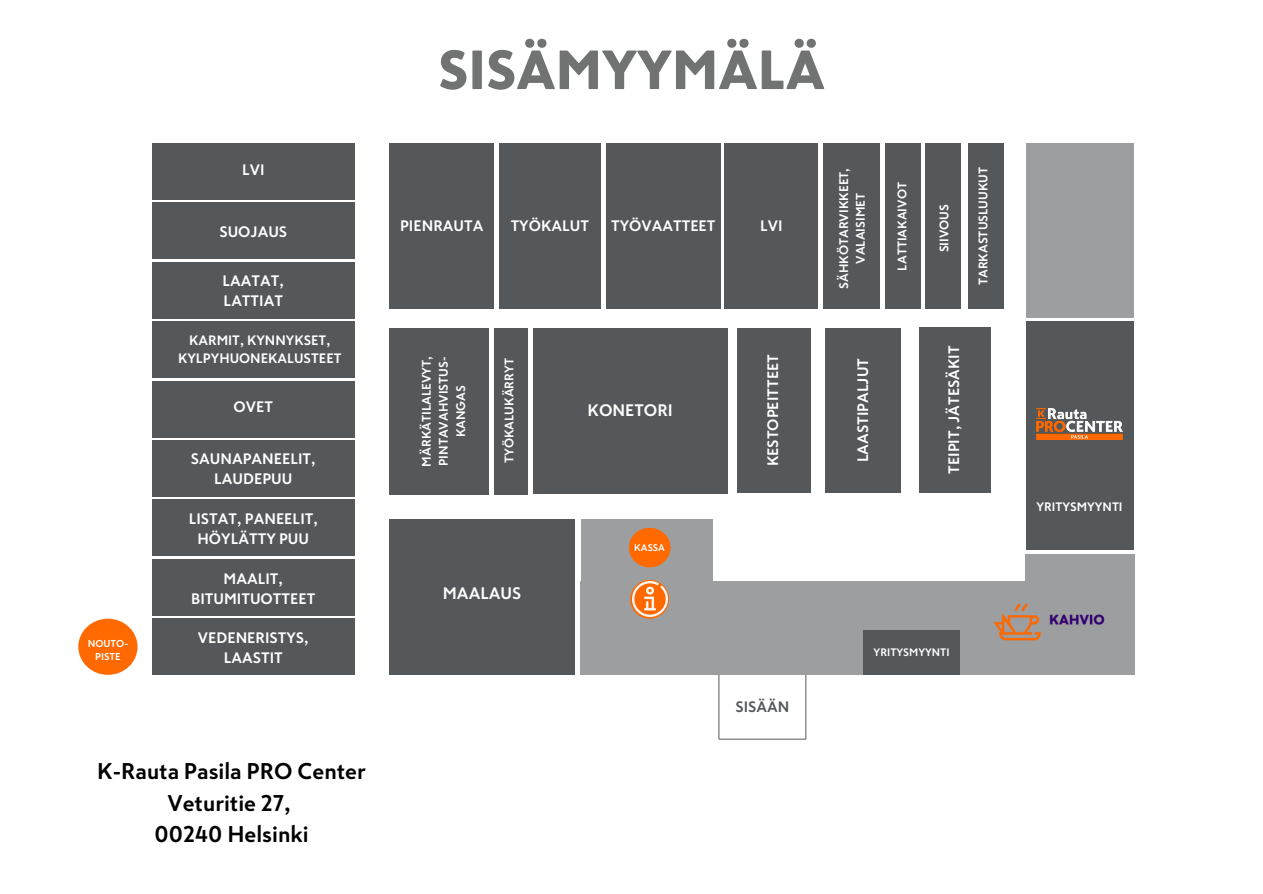
<style>
.page{position:relative;width:1263px;height:894px;background:#fff}
.page>*{position:absolute;margin:0;border:0;box-sizing:border-box;transform-origin:0 0}
.t1{font:900 54.45px "Skatta Sans";color:#707372}
.t2{font:700 22.5px/31.5px "Skatta Sans";color:#000;text-align:center}
.t3{font:700 16.5px "Skatta Sans";color:#fff}
.t4{font:700 15px/20.2px "Skatta Sans";color:#fff;text-align:center}
.t5{font:700 15px "Skatta Sans";color:#54585a}
.t6{font:700 13.5px/18px "Skatta Sans";color:#fff;text-align:center}
.t7{font:700 12.3px/17.2px "Skatta Sans";color:#fff;text-align:center}
.t8{font:700 12.15px "Skatta Sans";color:#fff}
.t9{font:700 10.65px "Skatta Sans";color:#fff}
.t10{font:700 9.9px/13.2px "Skatta Sans";color:#fff;text-align:center}
.t11{font:700 9.6px "Skatta Sans";color:#fff}
</style>
<div class="page">
<div style="left:533px;top:328px;width:195px;height:165px;background:#54585a"></div>
<div style="left:389px;top:519px;width:186px;height:155px;background:#54585a"></div>
<div style="left:1026px;top:553px;width:109px;height:91px;background:#9c9e9f"></div>
<div style="left:581px;top:580px;width:554px;height:94px;background:#9c9e9f"></div>
<img style="left:993px;top:603px;width:112px;height:38px">
<div style="left:581px;top:519px;width:132px;height:66px;background:#9c9e9f"></div>
<div style="left:494px;top:328px;width:33px;height:166px;background:#54585a"></div>
<div style="left:152px;top:618px;width:202px;height:56px;background:#54585a"></div>
<div style="left:152px;top:559px;width:202px;height:56px;background:#54585a"></div>
<div style="left:152px;top:499px;width:202px;height:56px;background:#54585a"></div>
<div style="left:152px;top:262px;width:202px;height:56px;background:#54585a"></div>
<div style="left:152px;top:203px;width:202px;height:56px;background:#54585a"></div>
<div style="left:152px;top:143px;width:202px;height:56px;background:#54585a"></div>
<div style="left:152px;top:440px;width:202px;height:56px;background:#54585a"></div>
<div style="left:152px;top:381px;width:202px;height:56px;background:#54585a"></div>
<div style="left:152px;top:321px;width:202px;height:56px;background:#54585a"></div>
<div style="left:389px;top:328px;width:100px;height:166px;background:#54585a"></div>
<div style="left:389px;top:143px;width:105px;height:166px;background:#54585a"></div>
<div style="left:499px;top:143px;width:102px;height:166px;background:#54585a"></div>
<div style="left:606px;top:143px;width:115px;height:166px;background:#54585a"></div>
<div style="left:725px;top:143px;width:93px;height:166px;background:#54585a"></div>
<div style="left:823px;top:143px;width:57px;height:166px;background:#54585a"></div>
<div style="left:885px;top:143px;width:35px;height:166px;background:#54585a"></div>
<div style="left:926px;top:143px;width:35px;height:166px;background:#54585a"></div>
<div style="left:1026px;top:321px;width:107px;height:229px;background:#54585a"></div>
<div style="left:738px;top:328px;width:73px;height:164px;background:#54585a"></div>
<div style="left:919px;top:327px;width:71px;height:165px;background:#54585a"></div>
<div style="left:825px;top:328px;width:76px;height:164px;background:#54585a"></div>
<div style="left:968px;top:143px;width:35px;height:166px;background:#54585a"></div>
<div style="left:863px;top:629px;width:97px;height:45px;background:#54585a"></div>
<img style="left:1036px;top:384px;width:98px;height:79px">
<hr style="left:719px;top:738px;width:87px;height:1px;background:#54585a">
<hr style="left:805px;top:674px;width:1px;height:65px;background:#54585a">
<hr style="left:718px;top:674px;width:1px;height:65px;background:#54585a">
<div style="left:1026px;top:143px;width:107px;height:175px;background:#9c9e9f"></div>
<div style="left:78px;top:618px;width:59px;height:56px;background:#ff6900;border-radius:50%"></div>
<div style="left:629px;top:527px;width:41px;height:40px;background:#ff6900;border-radius:50%"></div>
<svg style="left:630px;top:579px;width:39px;height:39px"></svg>
<img style="left:632px;top:581px;width:35px;height:35px">
<h5 class="t4" style="left:242px;top:159px;width:24px">LVI</h5>
<h4 class="t4" style="left:219px;top:221px;width:69px">SUOJAUS</h4>
<h4 class="t4" style="left:223px;top:271px;width:63px;text-align:left">LAATAT,<br>LATTIAT</h4>
<h4 class="t6" style="left:178px;top:331px;width:165px">KARMIT, KYNNYKSET,<br>KYLPYHUONEKALUSTEET</h4>
<h4 class="t4" style="left:234px;top:396px;width:41px">OVET</h4>
<h3 class="t4" style="left:191px;top:448px;width:126px">SAUNAPANEELIT,<br>LAUDEPUU</h3>
<h3 class="t4" style="left:189px;top:508px;width:131px">LISTAT, PANEELIT,<br>HÖYLÄTTY PUU</h3>
<p class="t10" style="left:88px;top:636px;width:42px">NOUTO-<br>PISTE</p>
<h3 class="t4" style="left:191px;top:568px;width:126px">MAALIT,<br>BITUMITUOTTEET</h3>
<h3 class="t4" style="left:198px;top:627px;width:112px">VEDENERISTYS,<br>LAASTIT</h3>
<h3 class="t2" style="left:97px;top:755px;width:270px">K-Rauta Pasila PRO Center<br>Veturitie 27,<br>00240 Helsinki</h3>
<h3 class="t1" style="left:438px;top:43px;width:388px">SISÄMYYMÄLÄ</h3>
<h6 class="t4" style="left:400px;top:216px;width:85px">PIENRAUTA</h6>
<h3 class="t4" style="left:511px;top:216px;width:80px">TYÖKALUT</h3>
<h3 class="t4" style="left:611px;top:216px;width:106px">TYÖVAATTEET</h3>
<h3 class="t4" style="left:760px;top:216px;width:24px">LVI</h3>
<h4 class="t7" style="left:836px;top:289px;width:122px;line-height:16.5px;rotate:-90deg">SÄHKÖTARVIKKEET,<br>VALAISIMET</h4>
<h3 class="t7" style="left:894px;top:270px;width:90px;rotate:-90deg">LATTIAKAIVOT</h3>
<h3 class="t7" style="left:936px;top:252px;width:50px;rotate:-90deg">SIIVOUS</h3>
<p class="t7" style="left:975px;top:285px;width:120px;rotate:-90deg">TARKASTUSLUUKUT</p>
<h4 class="t7" style="left:418px;top:466px;width:112px;rotate:-90deg">MÄRKÄTILALEVYT,<br>PINTAVAHVISTUS-<br>KANGAS</h4>
<h3 class="t7" style="left:500px;top:463px;width:107px;rotate:-90deg">TYÖKALUKÄRRYT</h3>
<h1 class="t3" style="left:588px;top:401px;width:87px">KONETORI</h1>
<h4 class="t4" style="left:763px;top:466px;width:114px;rotate:-90deg">KESTOPEITTEET</h4>
<h3 class="t4" style="left:944px;top:474px;width:130px;rotate:-90deg">TEIPIT, JÄTESÄKIT</h3>
<h3 class="t4" style="left:853px;top:462px;width:105px;rotate:-90deg">LAASTIPALJUT</h3>
<h3 class="t3" style="left:443px;top:585px;width:80px">MAALAUS</h3>
<h6 class="t11" style="left:634px;top:542px;width:32px">KASSA</h6>
<h3 class="t5" style="left:735px;top:698px;width:55px">SISÄÄN</h3>
<p class="t9" style="left:874px;top:647px;width:77px">YRITYSMYYNTI</p>
<h3 class="t8" style="left:1037px;top:500px;width:87px">YRITYSMYYNTI</h3>
</div>
